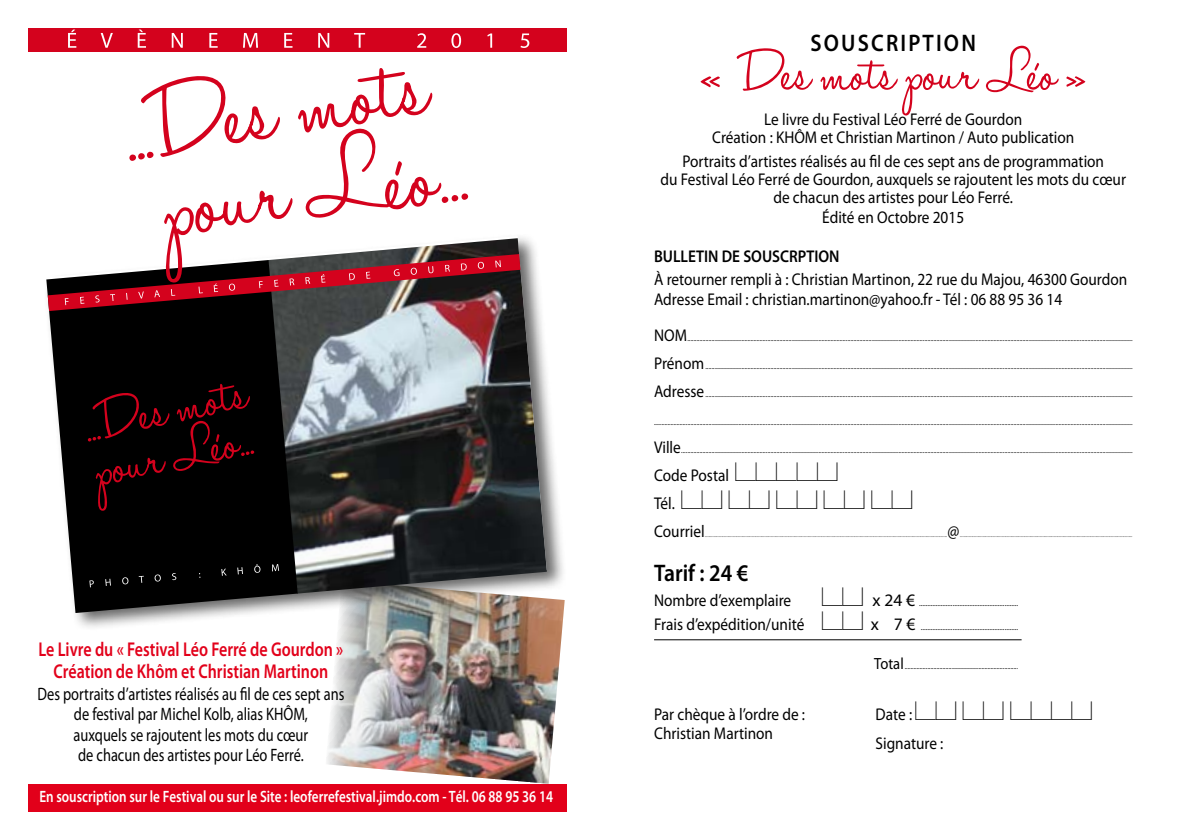
<style>
.page{position:relative;width:1191px;height:840px;background:#fff}
.page>*{position:absolute;margin:0;border:0;box-sizing:border-box;transform-origin:0 0}
.t1{font:66px "Halo Handletter";color:#d4021d}
.t2{font:64px/46px "Halo Handletter";color:#d4021d}
.t3{font:24.2px "Casesaremplir";color:#000;scale:1.1 1}
.t4{font:600 24px "Myriad Pro";letter-spacing:.1em;color:#000;scale:.9 1}
.t5{font:600 20px/22px "Myriad Pro";color:#e2001a;text-align:center;scale:.8 1}
.t6{font:18px/20px "Myriad Pro";color:#000;text-align:center;scale:.8 1}
.t7{font:17px/18px "Myriad Pro";color:#000;text-align:center;scale:.9 1}
.t8{font:600 17px "Myriad Pro";color:#000;scale:.9 1}
.t9{font:600 16.4px "Myriad Pro";color:#fff;scale:.8 1}
.t10{font:8.2px "Myriad Pro";color:#000;scale:.9 1}
.t11{font:300 8.2px "Myriad Pro";color:#000;scale:.9 1}
.t12{font:8.2px "Myriad Pro";color:#000}
.s1{font-size:17px}
.s2{font-family:"Casesaremplir";font-size:24.2px}
.s3{font-family:"Myriad Pro";font-size:17px}
.s4{font-weight:400;font-size:17px}
.s5{font-weight:400;font-size:18px}
.s6{font-size:17.6px}
.s7{font-size:16.2px}
</style>
<div class="page">
<div style="left:28px;top:28px;width:539px;height:24px;background:#d4021d"></div>
<svg style="left:68px;top:30px;width:461px;height:18px"></svg>
<div style="left:28px;top:784px;width:539px;height:27px;background:#e2001a"></div>
<img style="left:327px;top:641px;width:235px;height:142px">
<div style="left:42px;top:232px;width:534px;height:409px;background:#000;opacity:.6"></div>
<svg style="left:46px;top:236px;width:501px;height:375px"></svg>
<img style="left:298px;top:238px;width:249px;height:355px">
<svg style="left:46px;top:260px;width:252px;height:352px;background:#191919"></svg>
<svg style="left:89px;top:563px;width:190px;height:24px;background:#080808"></svg>
<svg style="left:48px;top:254px;width:472px;height:57px;background:#743e45"></svg>
<svg style="left:164px;top:161px;width:304px;height:122px"></svg>
<svg style="left:129px;top:68px;width:304px;height:93px"></svg>
<hr style="left:654px;top:639px;width:367px;height:1px;background:#000">
<h2 class="t2" style="left:80px;top:408px;width:167px;rotate:-12deg">...Des mots pour Léo...</h2>
<h3 class="t5" style="left:38px;top:637px;width:383px">Le Livre du « Festival Léo Ferré de Gourdon »<br>Création de Khôm et Christian Martinon</h3>
<h3 class="t6" style="left:37px;top:683px;width:385px">Des portraits d’artistes réalisés au fil de ces sept ans de festival par Michel Kolb, alias KHÔM,<br>auxquels se rajoutent les mots du cœur<br>de chacun des artistes pour Léo Ferré.</h3>
<h3 class="t9" style="left:39px;top:785px;width:643px">En souscription sur le Festival ou sur le Site : leoferrefestival.jimdo.com - Tél. 06 88 95 36 14</h3>
<h3 class="t4" style="left:810px;top:27px;width:185px">SOUSCRIPTION</h3>
<h1 class="t1" style="left:700px;top:37px;width:387px">« Des mots pour Léo»</h1>
<h3 class="t7" style="left:712px;top:110px;width:404px">Le livre du Festival Léo Ferré de Gourdon<br>Création : KHÔM et Christian Martinon / Auto publication</h3>
<h3 class="t7" style="left:660px;top:152px;width:519px">Portraits d’artistes réalisés au fil de ces sept ans de programmation<br>du Festival Léo Ferré de Gourdon, auxquels se rajoutent les mots du cœur de chacun des artistes pour Léo Ferré.</h3>
<h3 class="t7" style="left:822px;top:208px;width:159px">Édité en Octobre 2015</h3>
<h3 class="t8" style="left:654px;top:246px;width:208px">BULLETIN DE SOUSCRPTION</h3>
<h3 class="t7" style="left:654px;top:268px;width:527px;line-height:20px;text-align:left">À retourner rempli à : Christian Martinon, 22 rue du Majou, 46300 Gourdon<br>Adresse Email : christian.martinon@yahoo.fr - Tél : 06 88 95 36 14</h3>
<p class="t10" style="left:654px;top:332px;width:533px"><span class="s1">NOM</span>.......................................................................................................................................................................................................................................................................................................</p>
<p class="t10" style="left:654px;top:360px;width:533px"><span class="s1">Prénom</span> ...........................................................................................................................................................................................................................................................................................</p>
<p class="t10" style="left:654px;top:388px;width:533px"><span class="s1">Adresse</span> ...........................................................................................................................................................................................................................................................................................</p>
<p class="t10" style="left:654px;top:416px;width:533px">.............................................................................................................................................................................................................................................................................................................................</p>
<p class="t10" style="left:654px;top:444px;width:533px"><span class="s1">Ville</span>...........................................................................................................................................................................................................................................................................................................</p>
<h3 class="t7" style="left:654px;top:465px;width:205px">Code Postal <span class="s2">qqqqf</span></h3>
<h3 class="t3" style="left:654px;top:486px;width:236px"><span class="s3">Tél.</span> qf qf qf qf qf</h3>
<p class="t11" style="left:654px;top:529px;width:533px"><span class="s4">Courriel</span>...............................................................................................................................................................................................<span class="s5">@</span>........................................................................................................................................</p>
<h3 class="t4" style="left:654px;top:557px;width:106px">Tarif : 24 €</h3>
<h3 class="t7" style="left:654px;top:590px;width:154px">Nombre d’exemplaire</h3>
<p class="t12" style="left:822px;top:597px;width:197px"><span class="s2">qf</span> <span class="s6">x 24 €</span> ...........................................................</p>
<p class="t12" style="left:654px;top:622px;width:365px"><span class="s1">Frais d’expédition/unité</span> <span class="s2">qf</span> <span class="s6">x 7 €</span> ..........................................................</p>
<p class="t10" style="left:874px;top:660px;width:161px"><span class="s7">Total</span>...........................................................................</p>
<h3 class="t7" style="left:654px;top:705px;width:169px">Par chèque à l’ordre de :</h3>
<h3 class="t3" style="left:875px;top:697px;width:198px"><span class="s3">Date :</span> qf qf qqqf</h3>
<h3 class="t7" style="left:654px;top:723px;width:134px">Christian Martinon</h3>
<h3 class="t7" style="left:875px;top:733px;width:77px">Signature :</h3>
</div>
